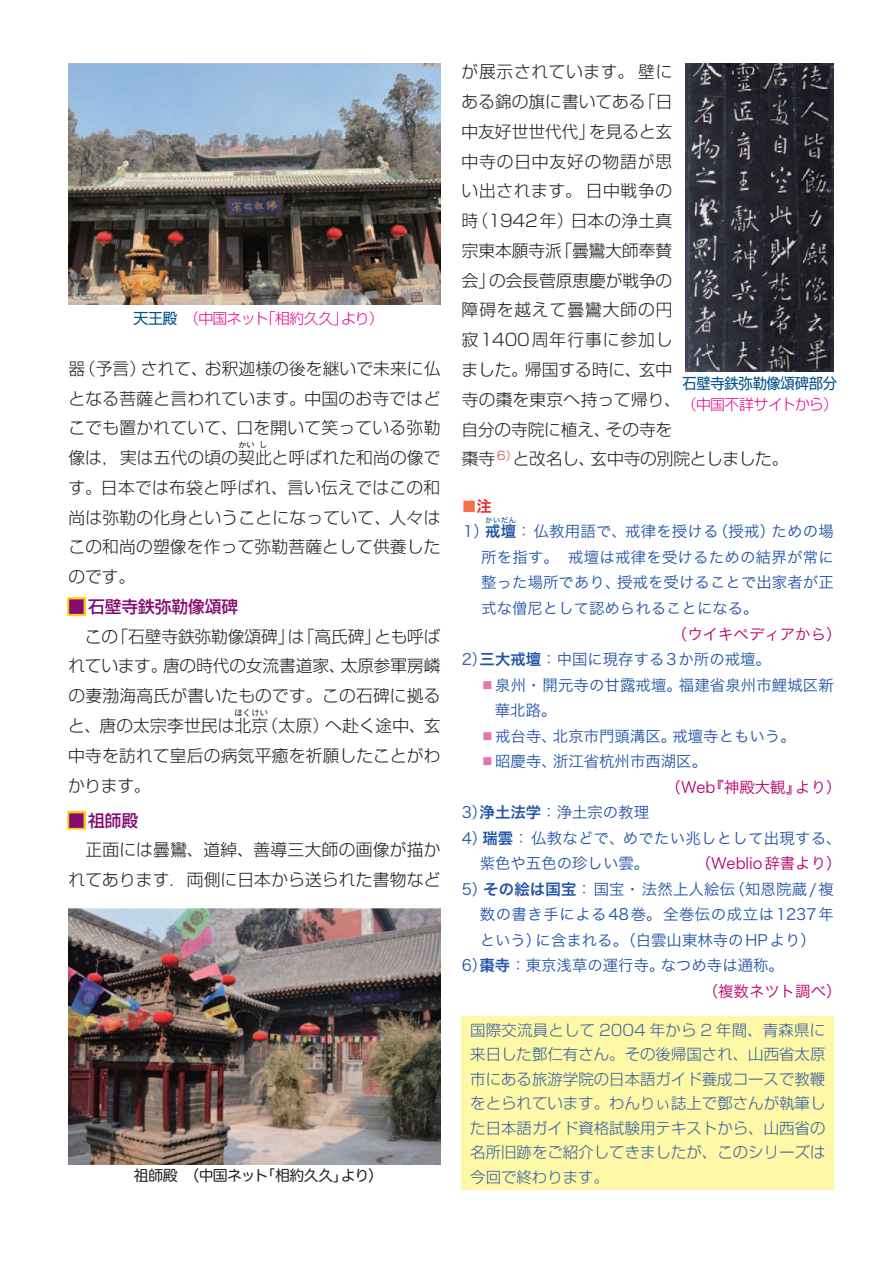
<style>
.page{position:relative;width:893px;height:1263px;background:#fff}
.page>*{position:absolute;margin:0;border:0;box-sizing:border-box;transform-origin:0 0}
.t1{font:300 16.8px/29.7px "Shin Go Pro";letter-spacing:.01em;color:#231f20}
.t2{font:300 16.8px "Shin Go Pro";letter-spacing:.055em;color:#231f20}
.t3{font:300 16.8px/29.7px "Shin Go Pro";letter-spacing:.04em;color:#231f20;text-align:right}
.t4{font:300 16.8px/29.7px "Shin Go Pro";letter-spacing:-.015em;color:#231f20}
.t5{font:500 16.8px "Shin Go Pro";letter-spacing:-.005em;color:#840b71}
.t6{font:300 16.8px "Shin Go Pro";letter-spacing:-.01em;color:#231f20}
.t7{font:15.45px/25.5px "Hira Kaku Pro W3";letter-spacing:.005em;color:#2455a5}
.t8{font:300 15.45px/24.5px "Shin Go Pro";color:#3060a4;text-align:justify}
.t9{font:15.45px "Hira Kaku Pro W3";color:#ba016c}
.t10{font:15.45px "Hira Kaku Pro W3";letter-spacing:.035em;color:#2455a5}
.t11{font:300 14.85px "Shin Go Pro";letter-spacing:-.045em;color:#ed028c}
.t12{font:14.85px "Hira Maru Pro W4";letter-spacing:-.04em;color:#231f20}
.t13{font:14.85px "Shin Go Pro";letter-spacing:-.02em;color:#005188;scale:.96 1}
.t14{font:14.85px "Hira Kaku Pro W3";color:#f36d4f}
.t15{font:300 11.7px "Shin Go Pro";color:#bf3d2d}
.t16{font:300 8.4px "Shin Go Pro";color:#231f20}
.t17{font:7.65px "Hira Kaku Pro W6";color:#2455a5}
.s1{font-weight:400;color:#005188}
.s2{font-family:"Hira Kaku Pro W6";font-size:15.45px;color:#ee1d23}
.s3{font-family:"Hira Kaku Pro W6"}
.s4{color:#ba016c}
.s5{color:#e177af}
</style>
<div class="page">
<svg style="left:67px;top:597px;width:19px;height:19px"></svg>
<svg style="left:67px;top:811px;width:19px;height:18px"></svg>
<img style="left:68px;top:64px;width:372px;height:241px">
<img style="left:68px;top:908px;width:372px;height:256px">
<img style="left:685px;top:64px;width:149px;height:308px">
<div style="left:462px;top:1017px;width:372px;height:173px;background:#fff8a6"></div>
<p class="t11" style="left:260px;top:306px;width:89px">「相約久久」</p>
<p class="t11" style="left:133px;top:306px;width:136px"><span class="s1">天王殿</span>　（中国ネット</p>
<p class="t11" style="left:341px;top:306px;width:44px">より(</p>
<p class="t1" style="left:79px;top:351px;width:69px">（予言）</p>
<p class="t1" style="left:205px;top:351px;width:237px">お釈迦様の後を継いで未来に仏</p>
<p class="t1" style="left:141px;top:351px;width:69px">されて、</p>
<p class="t1" style="left:68px;top:351px;width:374px">器<br>となる菩薩と言われています。中国のお寺ではどこでも置かれていて、口を開いて笑っている弥勒像は，実は五代の頃の契此と呼ばれた和尚の像で</p>
<p class="t16" style="left:238px;top:438px;width:18px">かい</p>
<p class="t16" style="left:259px;top:438px;width:10px">し</p>
<p class="t1" style="left:68px;top:470px;width:374px;text-align:justify">す。日本では布袋と呼ばれ、言い伝えではこの和尚は弥勒の化身ということになっていて、人々はこの和尚の塑像を作って弥勒菩薩として供養したのです。</p>
<p class="t5" style="left:68px;top:593px;width:171px">■ 石壁寺鉄弥勒像頌碑</p>
<p class="t1" style="left:374px;top:619px;width:68px">とも呼ば</p>
<p class="t1" style="left:112px;top:619px;width:271px">「石壁寺鉄弥勒像頌碑」「高氏碑」</p>
<p class="t1" style="left:288px;top:619px;width:18px">は</p>
<p class="t1" style="left:68px;top:619px;width:51px">　この</p>
<p class="t6" style="left:163px;top:652px;width:184px">唐の時代の女流書道家、</p>
<p class="t1" style="left:341px;top:649px;width:101px">太原参軍房嶙</p>
<p class="t1" style="left:68px;top:649px;width:374px">れています。<br>の妻渤海高氏が書いたものです。この石碑に拠ると、唐の太宗李世民は北京</p>
<p class="t16" style="left:234px;top:706px;width:35px">ほくけい</p>
<p class="t1" style="left:68px;top:709px;width:374px;text-indent:193px">（太原）<br>中寺を訪れて皇后の病気平癒を祈願したことがわかります。</p>
<p class="t5" style="left:68px;top:806px;width:71px">■ 祖師殿</p>
<p class="t1" style="left:68px;top:833px;width:374px">　正面には曇鸞、道綽、善導三大師の画像が描かれてあります．両側に日本から送られた書物など</p>
<p class="t1" style="left:325px;top:709px;width:117px">へ赴く途中、玄</p>
<p class="t12" style="left:134px;top:1163px;width:136px">祖師殿　（中国ネット</p>
<p class="t12" style="left:341px;top:1163px;width:44px">より(</p>
<p class="t12" style="left:261px;top:1163px;width:89px">「相約久久」</p>
<p class="t3" style="left:462px;top:55px;width:212px">が展示されています。壁に「日</p>
<p class="t1" style="left:589px;top:85px;width:85px;text-indent:-128px">ある錦の旗に書いてある<br>を見ると玄</p>
<p class="t1" style="left:462px;top:115px;width:135px">中友好世世代代」</p>
<p class="t2" style="left:462px;top:147px;width:212px">中寺の日中友好の物語が思</p>
<p class="t3" style="left:462px;top:174px;width:212px">い出されます。日中戦争の</p>
<p class="t1" style="left:571px;top:204px;width:103px">日本の浄土真</p>
<p class="t1" style="left:472px;top:204px;width:103px">（1942年）</p>
<p class="t1" style="left:462px;top:204px;width:18px">時</p>
<p class="t1" style="left:555px;top:234px;width:118px">「曇鸞大師奉賛</p>
<p class="t1" style="left:489px;top:234px;width:185px;text-indent:-27px">宗東本願寺派<br>の会長菅原恵慶が戦争の</p>
<p class="t1" style="left:462px;top:263px;width:35px">会」</p>
<p class="t2" style="left:462px;top:296px;width:212px">障碍を越えて曇鸞大師の円</p>
<p class="t2" style="left:462px;top:326px;width:212px">寂1400周年行事に参加し</p>
<p class="t1" style="left:639px;top:353px;width:35px">玄中</p>
<p class="t1" style="left:525px;top:353px;width:118px">帰国する時に、</p>
<p class="t1" style="left:462px;top:353px;width:68px">ました。</p>
<p class="t1" style="left:462px;top:382px;width:221px">寺の棗を東京へ持って帰り、</p>
<p class="t1" style="left:606px;top:412px;width:68px">その寺を</p>
<p class="t13" style="left:683px;top:371px;width:162px">石壁寺鉄弥勒像頌碑部分</p>
<p class="t11" style="left:682px;top:393px;width:158px">（中国不詳サイトから(</p>
<p class="t4" style="left:591px;top:412px;width:199px;text-indent:-129px">自分の寺院に植え、<br>玄中寺の別院としました。</p>
<p class="t15" style="left:497px;top:446px;width:22px">6）</p>
<p class="t1" style="left:513px;top:442px;width:84px">と改名し、</p>
<p class="t1" style="left:462px;top:442px;width:35px">棗寺</p>
<p class="t14" style="left:462px;top:493px;width:32px">■<span class="s2">注</span></p>
<p class="t7" style="left:485px;top:518px;width:235px"><span class="s3">戒壇</span>：仏教用語で、戒律を授ける</p>
<p class="t17" style="left:485px;top:513px;width:33px">かいだん</p>
<p class="t7" style="left:463px;top:518px;width:27px">1）</p>
<p class="t7" style="left:568px;top:518px;width:267px;text-indent:145px">（授戒）<br>戒壇は戒律を受けるための結界が常に</p>
<p class="t7" style="left:771px;top:518px;width:64px">ための場</p>
<p class="t7" style="left:481px;top:543px;width:79px">所を指す。</p>
<p class="t7" style="left:617px;top:569px;width:218px">授戒を受けることで出家者が正</p>
<p class="t7" style="left:481px;top:569px;width:279px">整った場所であり、<br>式な僧尼として認められることになる。</p>
<p class="t7" style="left:480px;top:620px;width:363px;text-indent:192px"><span class="s4">（ウイキペディアから(</span><span class="s3">三大戒壇</span>：中国に現存する3か所の戒壇。</p>
<p class="t7" style="left:462px;top:645px;width:27px">2）</p>
<p class="t7" style="left:679px;top:671px;width:156px">福建省泉州市鯉城区新</p>
<p class="t7" style="left:480px;top:671px;width:204px"><span class="s5">■</span>泉州・開元寺の甘露戒壇。</p>
<p class="t7" style="left:495px;top:696px;width:63px">華北路。</p>
<p class="t7" style="left:672px;top:722px;width:125px">戒壇寺ともいう。</p>
<p class="t7" style="left:553px;top:722px;width:125px">北京市門頭溝区。</p>
<p class="t7" style="left:553px;top:722px;width:156px;text-indent:-73px"><span class="s5">■</span>戒台寺、<br>浙江省杭州市西湖区。</p>
<p class="t7" style="left:480px;top:747px;width:79px"><span class="s5">■</span>昭慶寺、</p>
<p class="t9" style="left:709px;top:773px;width:94px">『神殿大観』</p>
<p class="t9" style="left:666px;top:773px;width:51px">（Web</p>
<p class="t9" style="left:795px;top:773px;width:48px">より(</p>
<p class="t7" style="left:480px;top:798px;width:171px"><span class="s3">浄土法学</span>：浄土宗の教理</p>
<p class="t7" style="left:482px;top:798px;width:361px;text-indent:-21px">3）<br><span class="s3">瑞雲</span>：仏教などで、めでたい兆しとして出現する、</p>
<p class="t7" style="left:462px;top:824px;width:27px">4）</p>
<p class="t7" style="left:480px;top:849px;width:171px">紫色や五色の珍しい雲。</p>
<p class="t9" style="left:696px;top:849px;width:147px">（Weblio辞書より(</p>
<p class="t7" style="left:483px;top:875px;width:253px"><span class="s3">その絵は国宝</span>：国宝・法然上人絵伝</p>
<p class="t7" style="left:462px;top:875px;width:27px">5）</p>
<p class="t7" style="left:729px;top:875px;width:106px">（知恩院蔵 複/</p>
<p class="t10" style="left:480px;top:900px;width:356px">数の書き手による48巻。全巻伝の成立は1237年</p>
<p class="t7" style="left:536px;top:926px;width:282px">に含まれる。（白雲山東林寺のHPより(</p>
<p class="t7" style="left:480px;top:926px;width:63px">という）</p>
<p class="t7" style="left:462px;top:951px;width:27px">6）</p>
<p class="t7" style="left:480px;top:951px;width:186px"><span class="s3">棗寺</span>：東京浅草の運行寺。</p>
<p class="t7" style="left:661px;top:951px;width:125px">なつめ寺は通称。</p>
<p class="t9" style="left:703px;top:977px;width:140px">（複数ネツト調べ(</p>
<p class="t8" style="left:470px;top:1016px;width:357px">国際交流員として 2004 年から 2 年間、青森県に来日した鄧仁有さん。その後帰国され、山西省太原市にある旅游学院の日本語ガイド養成コースで教鞭をとられています。わんりぃ誌上で鄧さんが執筆した日本語ガイド資格試験用テキストから、山西省の名所旧跡をご紹介してきましたが、このシリーズは今回で終わります。</p>
</div>
